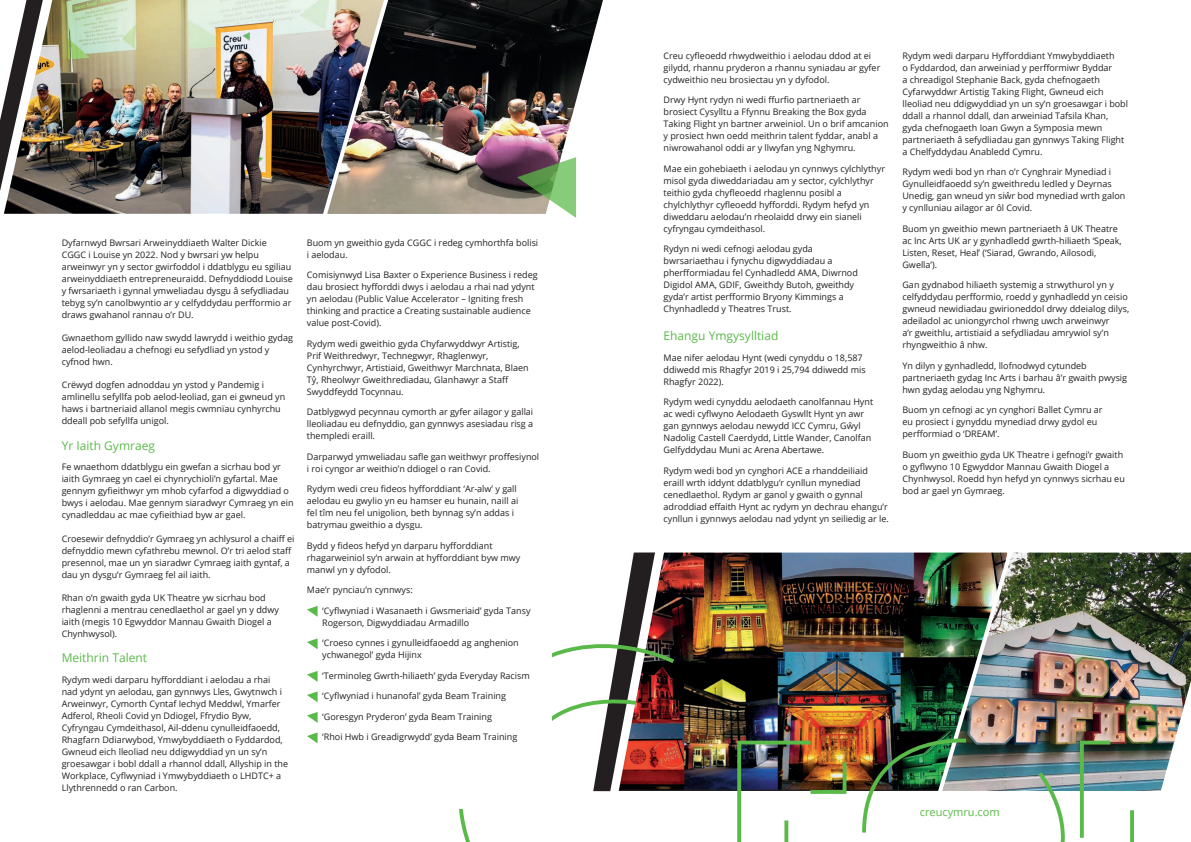
<style>
.page{position:relative;width:1191px;height:842px;background:#fff}
.page>*{position:absolute;margin:0;border:0;box-sizing:border-box;transform-origin:0 0}
.t1{font:12px "Open Sans";color:#5aba49}
.t2{font:11px "Open Sans";color:#5aba49}
.t3{font:9px/12px "Open Sans";color:#231f20}
</style>
<div class="page">
<img style="left:677px;top:552px;width:257px;height:239px">
<img style="left:934px;top:552px;width:257px;height:239px">
<img style="left:735px;top:739px;width:113px;height:103px">
<svg style="left:459px;top:552px;width:218px;height:290px"></svg>
<img style="left:860px;top:733px;width:212px;height:109px">
<svg style="left:1078px;top:739px;width:113px;height:103px"></svg>
<img style="left:4px;top:0;width:315px;height:214px">
<img style="left:319px;top:0;width:284px;height:218px">
<img style="left:0;top:0;width:43px;height:191px">
<svg style="left:517px;top:157px;width:59px;height:61px;background:#859e77"></svg>
<div style="left:47px;top:229px;width:504px;height:580px;background:#fff"></div>
<svg style="left:307px;top:606px;width:10px;height:11px"></svg>
<svg style="left:307px;top:638px;width:10px;height:11px"></svg>
<svg style="left:307px;top:671px;width:10px;height:11px"></svg>
<svg style="left:307px;top:691px;width:10px;height:11px"></svg>
<svg style="left:307px;top:712px;width:10px;height:11px"></svg>
<svg style="left:307px;top:732px;width:10px;height:11px"></svg>
<p class="t3" style="left:62px;top:236px;width:233px">Dyfarnwyd Bwrsari Arweinyddiaeth Walter Dickie CGGC i Louise yn 2022. Nod y bwrsari yw helpu arweinwyr yn y sector gwirfoddol i ddatblygu eu sgiliau arweinyddiaeth entrepreneuraidd. Defnyddiodd Louise y fwrsariaeth i gynnal ymweliadau dysgu â sefydliadau tebyg sy’n canolbwyntio ar y celfyddydau perfformio ar draws gwahanol rannau o’r DU.</p>
<p class="t3" style="left:62px;top:332px;width:233px">Gwnaethom gyllido naw swydd lawrydd i weithio gydag aelod-leoliadau a chefnogi eu sefydliad yn ystod y cyfnod hwn.</p>
<p class="t3" style="left:62px;top:379px;width:225px">Crëwyd dogfen adnoddau yn ystod y Pandemig i amlinellu sefyllfa pob aelod-leoliad, gan ei gwneud yn haws i bartneriaid allanol megis cwmnïau cynhyrchu ddeall pob sefyllfa unigol.</p>
<h1 class="t1" style="left:62px;top:437px;width:95px">Yr Iaith Gymraeg</h1>
<p class="t3" style="left:62px;top:461px;width:233px">Fe wnaethom ddatblygu ein gwefan a sicrhau bod yr iaith Gymraeg yn cael ei chynrychioli’n gyfartal. Mae gennym gyfieithwyr ym mhob cyfarfod a digwyddiad o bwys i aelodau. Mae gennym siaradwyr Cymraeg yn ein cynadleddau ac mae cyfieithiad byw ar gael.</p>
<p class="t3" style="left:62px;top:532px;width:234px">Croesewir defnyddio’r Gymraeg yn achlysurol a chaiff ei defnyddio mewn cyfathrebu mewnol. O’r tri aelod staff presennol, mae un yn siaradwr Cymraeg iaith gyntaf, a dau yn dysgu’r Gymraeg fel ail iaith.</p>
<p class="t3" style="left:62px;top:591px;width:219px">Rhan o’n gwaith gyda UK Theatre yw sicrhau bod rhaglenni a mentrau cenedlaethol ar gael yn y ddwy iaith (megis 10 Egwyddor Mannau Gwaith Diogel a Chynhwysol).</p>
<h1 class="t1" style="left:62px;top:650px;width:87px">Meithrin Talent</h1>
<p class="t3" style="left:62px;top:673px;width:228px">Rydym wedi darparu hyfforddiant i aelodau a rhai nad ydynt yn aelodau, gan gynnwys Lles, Gwytnwch i Arweinwyr, Cymorth Cyntaf Iechyd Meddwl, Ymarfer Adferol, Rheoli Covid yn Ddiogel, Ffrydio Byw, Cyfryngau Cymdeithasol, Ail-ddenu cynulleidfaoedd, Rhagfarn Ddiarwybod, Ymwybyddiaeth o Fyddardod, Gwneud eich lleoliad neu ddigwyddiad yn un sy’n groesawgar i bobl ddall a rhannol ddall, Allyship in the Workplace, Cyflwyniad i Ymwybyddiaeth o LHDTC+ a Llythrennedd o ran Carbon.</p>
<p class="t3" style="left:307px;top:236px;width:233px">Buom yn gweithio gyda CGGC i redeg cymhorthfa bolisi i aelodau.</p>
<p class="t3" style="left:307px;top:269px;width:232px">Comisiynwyd Lisa Baxter o Experience Business i redeg dau brosiect hyfforddi dwys i aelodau a rhai nad ydynt yn aelodau (Public Value Accelerator – Igniting fresh thinking and practice a Creating sustainable audience value post-Covid).</p>
<p class="t3" style="left:307px;top:337px;width:223px">Rydym wedi gweithio gyda Chyfarwyddwyr Artistig, Prif Weithredwyr, Technegwyr, Rhaglenwyr, Cynhyrchwyr, Artistiaid, Gweithwyr Marchnata, Blaen Tŷ, Rheolwyr Gweithrediadau, Glanhawyr a Staff Swyddfeydd Tocynnau.</p>
<p class="t3" style="left:307px;top:406px;width:228px;text-align:justify">Datblygwyd pecynnau cymorth ar gyfer ailagor y gallai lleoliadau eu defnyddio, gan gynnwys asesiadau risg a thempledi eraill.</p>
<p class="t3" style="left:307px;top:450px;width:234px">Darparwyd ymweliadau safle gan weithwyr proffesiynol i roi cyngor ar weithio’n ddiogel o ran Covid.</p>
<p class="t3" style="left:307px;top:483px;width:213px">Rydym wedi creu fideos hyfforddiant ‘Ar-alw’ y gall aelodau eu gwylio yn eu hamser eu hunain, naill ai fel tîm neu fel unigolion, beth bynnag sy’n addas i batrymau gweithio a dysgu.</p>
<p class="t3" style="left:307px;top:539px;width:215px">Bydd y fideos hefyd yn darparu hyfforddiant rhagarweiniol sy’n arwain at hyfforddiant byw mwy manwl yn y dyfodol.</p>
<p class="t3" style="left:307px;top:584px;width:107px">Mae’r pynciau’n cynnwys:</p>
<p class="t3" style="left:322px;top:604px;width:210px">‘Cyflwyniad i Wasanaeth i Gwsmeriaid’ gyda Tansy<br>Rogerson, Digwyddiadau Armadillo</p>
<p class="t3" style="left:322px;top:637px;width:198px">‘Croeso cynnes i gynulleidfaoedd ag anghenion ychwanegol’ gyda Hijinx</p>
<p class="t3" style="left:322px;top:669px;width:209px">‘Terminoleg Gwrth-hiliaeth’ gyda Everyday Racism</p>
<p class="t3" style="left:322px;top:690px;width:185px">‘Cyflwyniad i hunanofal’ gyda Beam Training</p>
<p class="t3" style="left:322px;top:710px;width:171px">‘Goresgyn Pryderon’ gyda Beam Training</p>
<p class="t3" style="left:322px;top:731px;width:197px">‘Rhoi Hwb i Greadigrwydd’ gyda Beam Training</p>
<p class="t3" style="left:663px;top:49px;width:218px">Creu cyfleoedd rhwydweithio i aelodau ddod at ei gilydd, rhannu pryderon a rhannu syniadau ar gyfer cydweithio neu brosiectau yn y dyfodol.</p>
<p class="t3" style="left:663px;top:94px;width:227px">Drwy Hynt rydyn ni wedi ffurfio partneriaeth ar brosiect Cysylltu a Ffynnu Breaking the Box gyda Taking Flight yn bartner arweiniol. Un o brif amcanion y prosiect hwn oedd meithrin talent fyddar, anabl a niwrowahanol oddi ar y llwyfan yng Nghymru.</p>
<p class="t3" style="left:663px;top:162px;width:223px">Mae ein gohebiaeth i aelodau yn cynnwys cylchlythyr misol gyda diweddariadau am y sector, cylchlythyr teithio gyda chyfleoedd rhaglennu posibl a chylchlythyr cyfleoedd hyfforddi. Rydym hefyd yn diweddaru aelodau’n rheolaidd drwy ein sianeli cyfryngau cymdeithasol.</p>
<p class="t3" style="left:663px;top:243px;width:196px">Rydyn ni wedi cefnogi aelodau gyda bwrsariaethau i fynychu digwyddiadau a pherfformiadau fel Cynhadledd AMA, Diwrnod Digidol AMA, GDIF, Gweithdy Butoh, gweithdy gyda’r artist perfformio Bryony Kimmings a Chynhadledd y Theatres Trust.</p>
<h1 class="t1" style="left:663px;top:328px;width:116px">Ehangu Ymgysylltiad</h1>
<p class="t3" style="left:663px;top:351px;width:204px">Mae nifer aelodau Hynt (wedi cynyddu o 18,587 ddiwedd mis Rhagfyr 2019 i 25,794 ddiwedd mis<br>Rhagfyr 2022).</p>
<p class="t3" style="left:663px;top:396px;width:211px">Rydym wedi cynyddu aelodaeth canolfannau Hynt ac wedi cyflwyno Aelodaeth Gyswllt Hynt yn awr gan gynnwys aelodau newydd ICC Cymru, Gŵyl Nadolig Castell Caerdydd, Little Wander, Canolfan Gelfyddydau Muni ac Arena Abertawe.</p>
<p class="t3" style="left:663px;top:464px;width:227px">Rydym wedi bod yn cynghori ACE a rhanddeiliaid eraill wrth iddynt ddatblygu’r cynllun mynediad cenedlaethol. Rydym ar ganol y gwaith o gynnal adroddiad effaith Hynt ac rydym yn dechrau ehangu’r cynllun i gynnwys aelodau nad ydynt yn seiliedig ar le.</p>
<p class="t3" style="left:902px;top:49px;width:227px">Rydym wedi darparu Hyfforddiant Ymwybyddiaeth<br>o Fyddardod, dan arweiniad y perfformiwr Byddar<br>a chreadigol Stephanie Back, gyda chefnogaeth Cyfarwyddwr Artistig Taking Flight, Gwneud eich lleoliad neu ddigwyddiad yn un sy’n groesawgar i bobl ddall a rhannol ddall, dan arweiniad Tafsila Khan, gyda chefnogaeth Ioan Gwyn a Symposia mewn partneriaeth â sefydliadau gan gynnwys Taking Flight a Chelfyddydau Anabledd Cymru.</p>
<p class="t3" style="left:902px;top:166px;width:224px">Rydym wedi bod yn rhan o’r Cynghrair Mynediad i Gynulleidfaoedd sy’n gweithredu ledled y Deyrnas Unedig, gan wneud yn siŵr bod mynediad wrth galon y cynlluniau ailagor ar ôl Covid.</p>
<p class="t3" style="left:902px;top:222px;width:221px">Buom yn gweithio mewn partneriaeth â UK Theatre ac Inc Arts UK ar y gynhadledd gwrth-hiliaeth ‘Speak, Listen, Reset, Heal’ (‘Siarad, Gwrando, Ailosodi, Gwella’).</p>
<p class="t3" style="left:902px;top:279px;width:228px">Gan gydnabod hiliaeth systemig a strwythurol yn y celfyddydau perfformio, roedd y gynhadledd yn ceisio gwneud newidiadau gwirioneddol drwy ddeialog dilys, adeiladol ac uniongyrchol rhwng uwch arweinwyr<br>a’r gweithlu, artistiaid a sefydliadau amrywiol sy’n rhyngweithio â nhw.</p>
<p class="t3" style="left:902px;top:359px;width:226px">Yn dilyn y gynhadledd, llofnodwyd cytundeb partneriaeth gydag Inc Arts i barhau â’r gwaith pwysig hwn gydag aelodau yng Nghymru.</p>
<p class="t3" style="left:902px;top:404px;width:202px">Buom yn cefnogi ac yn cynghori Ballet Cymru ar eu prosiect i gynyddu mynediad drwy gydol eu perfformiad o ‘DREAM’.</p>
<p class="t3" style="left:902px;top:448px;width:224px">Buom yn gweithio gyda UK Theatre i gefnogi’r gwaith o gyflwyno 10 Egwyddor Mannau Gwaith Diogel a Chynhwysol. Roedd hyn hefyd yn cynnwys sicrhau eu bod ar gael yn Gymraeg.</p>
<p class="t2" style="left:919px;top:805px;width:81px">creucymru.com</p>
</div>
